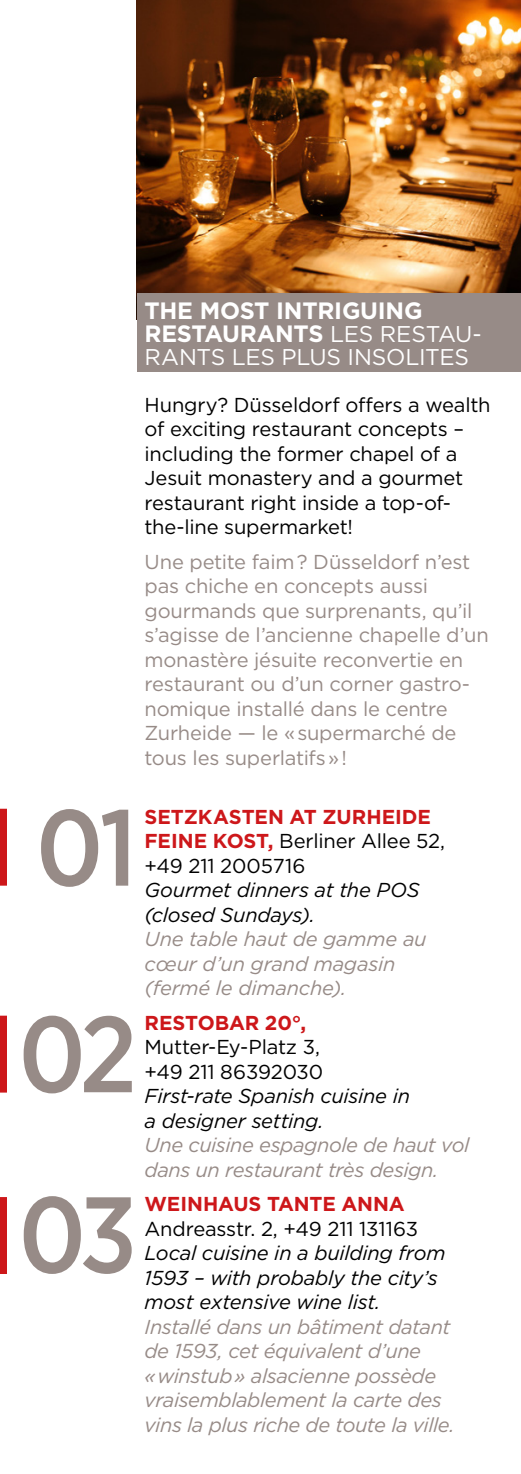
<style>
.page{position:relative;width:521px;height:1474px;background:#fff}
.page>*{position:absolute;margin:0;border:0;box-sizing:border-box;transform-origin:0 0}
.t1{font:500 107.8px/206.5px "Gotham Narrow";color:#978b87}
.t2{font:700 23.62px/22.8px "Gotham";letter-spacing:-.01em;color:#fff}
.t3{font:22.75px "Gotham";letter-spacing:-.01em;color:#fff}
.t4{font:italic 20.12px/24.5px "Gotham";letter-spacing:-.02em;color:#978b87}
.t5{font:20.12px/24.5px "Gotham";letter-spacing:-.01em;color:#978b87}
.t6{font:20.12px/24.5px "Gotham";letter-spacing:-.01em;color:#000}
.t7{font:italic 20.12px/24.5px "Gotham";letter-spacing:-.015em;color:#000}
.t8{font:700 20.12px/24.5px "Gotham";letter-spacing:-.005em;color:#cd171a}
.s1{font-weight:400;font-size:22.75px}
.s2{font-weight:400;color:#000}
</style>
<div class="page">
<img style="left:137px;top:0;width:384px;height:293px">
<div style="left:137px;top:293px;width:384px;height:78px;background:#978b87"></div>
<div style="left:0;top:808px;width:7px;height:77px;background:#cd171a"></div>
<div style="left:0;top:1015px;width:7px;height:77px;background:#cd171a"></div>
<div style="left:0;top:1197px;width:7px;height:76px;background:#cd171a"></div>
<p class="t2" style="left:144px;top:299px;width:339px">THE MOST INTRIGUING<br>RESTAURANTS <span class="s1">LES RESTAU-</span></p>
<p class="t3" style="left:144px;top:342px;width:326px">RANTS LES PLUS INSOLITES</p>
<p class="t6" style="left:144px;top:392px;width:347px">Hungry? Düsseldorf offers a wealth of exciting restaurant concepts – including the former chapel of a<br>Jesuit monastery and a gourmet restaurant right inside a top-of&shy;the-line supermarket!</p>
<p class="t5" style="left:144px;top:549px;width:346px">Une petite faim ? Düsseldorf n’est pas chiche en concepts aussi gourmands que surprenants, qu’il s’agisse de l’ancienne chapelle d’un monastère jésuite reconvertie en restaurant ou d’un corner gastro&shy;nomique installé dans le centre<br>Zurheide — le « supermarché de tous les superlatifs » !</p>
<h1 class="t1" style="left:18px;top:743px;width:120px">01<br>02</h1>
<h1 class="t1" style="left:18px;top:1130px;width:120px">03</h1>
<p class="t8" style="left:144px;top:803px;width:302px">SETZKASTEN AT ZURHEIDE<br>FEINE KOST, <span class="s2">Berliner Allee 52, +49 211 2005716</span></p>
<p class="t7" style="left:144px;top:877px;width:277px">Gourmet dinners at the POS (closed Sundays).</p>
<p class="t4" style="left:144px;top:926px;width:284px">Une table haut de gamme au cœur d’un grand magasin (fermé le dimanche).</p>
<p class="t8" style="left:144px;top:1009px;width:163px">RESTOBAR 20°,</p>
<p class="t6" style="left:144px;top:1034px;width:180px">Mutter-Ey-Platz 3, +49 211 86392030</p>
<p class="t7" style="left:144px;top:1083px;width:267px">First-rate Spanish cuisine in a designer setting.</p>
<p class="t4" style="left:144px;top:1132px;width:326px">Une cuisine espagnole de haut vol dans un restaurant très design.</p>
<p class="t8" style="left:144px;top:1191px;width:262px">WEINHAUS TANTE ANNA</p>
<p class="t6" style="left:144px;top:1215px;width:275px">Andreasstr. 2, +49 211 131163</p>
<p class="t7" style="left:144px;top:1240px;width:302px">Local cuisine in a building from<br>1593 – with probably the city’s most extensive wine list.</p>
<p class="t4" style="left:144px;top:1313px;width:312px">Installé dans un bâtiment datant de 1593, cet équivalent d’une<br>« winstub » alsacienne possède vraisemblablement la carte des vins la plus riche de toute la ville.</p>
</div>
